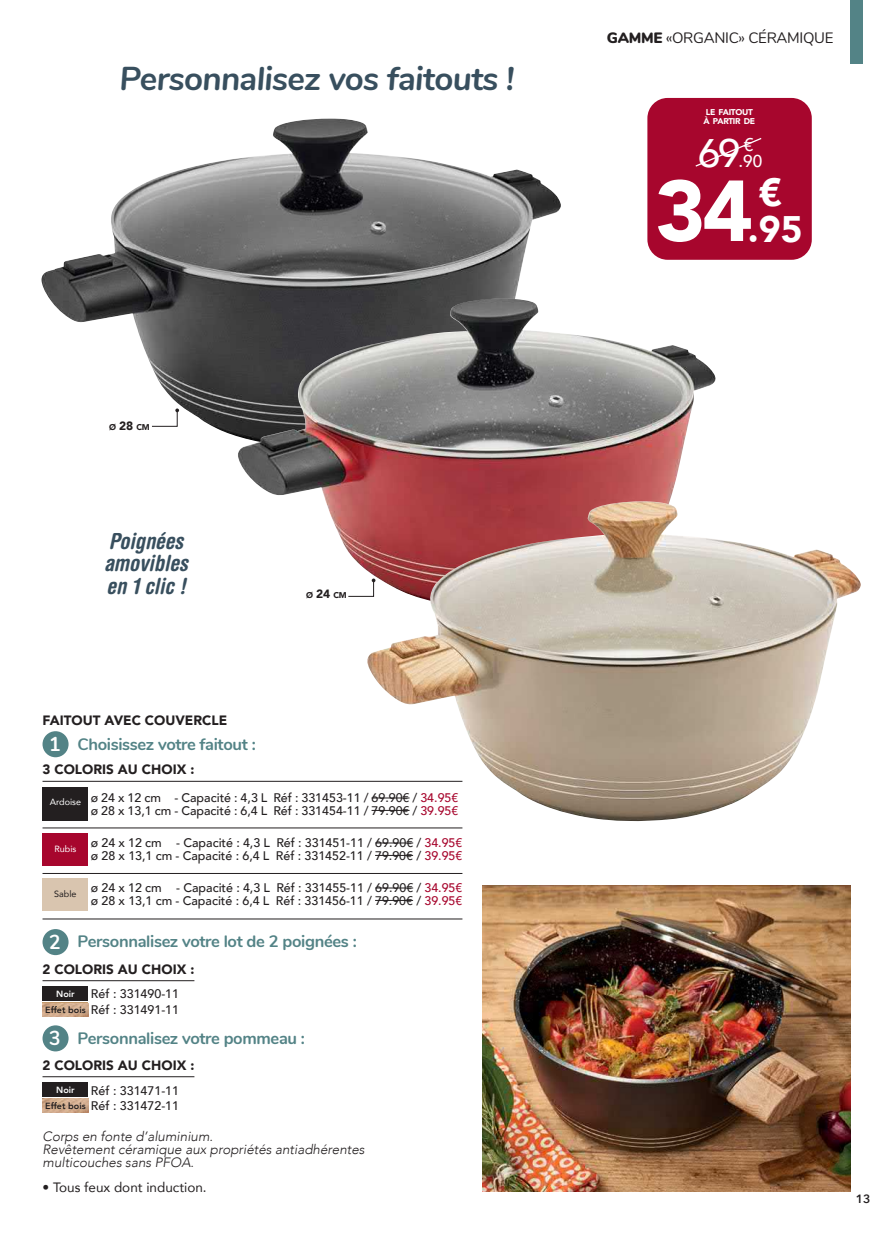
<style>
.page{position:relative;width:893px;height:1234px;background:#fff}
.page>*{position:absolute;margin:0;border:0;box-sizing:border-box;transform-origin:0 0}
.t1{font:900 85.35px "Avenir";color:#fff}
.t2{font:500 39.75px "Avenir";color:#fff}
.t3{font:900 36.9px "Avenir";color:#fff}
.t4{font:italic 700 33px "Nunito";letter-spacing:-.02em;color:#384f5e}
.t5{font:italic 700 condensed 22.2px/22.2px "Helvetica Rounded LT Std";color:#384f5e}
.t6{font:700 20.25px "Nunito";color:#fff;scale:.95 1}
.t7{font:500 17.1px "Avenir";color:#fff}
.t8{font:700 16.5px "Nunito";letter-spacing:-.02em;color:#538386}
.t9{font:15px "Nunito";letter-spacing:-.02em;color:#231f20}
.t10{font:italic 300 13.5px/12.8px "Avenir";color:#231f20}
.t11{font:900 13.5px "Avenir";color:#231f20}
.t12{font:13.5px "Avenir";color:#231f20}
.t13{font:500 12.45px/12.5px "Avenir";color:#231f20}
.t14{font:600 12px "Avenir Next";color:#231f20}
.t15{font:800 9px "Avenir";color:#231f20}
.t16{font:9px "Avenir";color:#fff}
.t17{font:800 9px "Avenir";color:#fff}
.t18{font:9px "Avenir";color:#231f20}
.t19{font:900 8.4px/9px "Avenir";letter-spacing:-.03em;color:#fff}
.t20{font:900 8.4px "Avenir";color:#231f20}
.s1{font-size:12px}
.s2{color:#a7062d}
.s3{font-weight:900}
</style>
<div class="page">
<img style="left:41px;top:118px;width:520px;height:319px">
<img style="left:238px;top:298px;width:478px;height:299px">
<img style="left:367px;top:501px;width:494px;height:320px">
<div style="left:647px;top:98px;width:165px;height:162px;background:#a7062d;border-radius:20px"></div>
<svg style="left:695px;top:138px;width:67px;height:29px"></svg>
<svg style="left:152px;top:408px;width:27px;height:18px"></svg>
<svg style="left:348px;top:578px;width:27px;height:18px"></svg>
<div style="left:850px;top:0;width:13px;height:64px;background:#538386"></div>
<hr style="left:375px;top:842px;width:38px;height:1px;background:#231f20">
<hr style="left:375px;top:854px;width:38px;height:1px;background:#231f20">
<hr style="left:372px;top:797px;width:38px;height:1px;background:#231f20">
<hr style="left:372px;top:810px;width:37px;height:1px;background:#231f20">
<div style="left:43px;top:833px;width:45px;height:32px;background:#a7062d"></div>
<hr style="left:43px;top:827px;width:419px;height:1px;background:#231f20">
<hr style="left:43px;top:872px;width:419px;height:1px;background:#231f20">
<hr style="left:43px;top:918px;width:419px;height:1px;background:#231f20">
<hr style="left:43px;top:780px;width:419px;height:1px;background:#231f20">
<hr style="left:43px;top:980px;width:151px;height:1px;background:#231f20">
<hr style="left:43px;top:1076px;width:151px;height:1px;background:#231f20">
<div style="left:43px;top:786px;width:45px;height:34px;background:#231f20"></div>
<div style="left:43px;top:986px;width:45px;height:14px;background:#231f20"></div>
<img style="left:43px;top:1002px;width:45px;height:14px">
<hr style="left:375px;top:887px;width:38px;height:1px;background:#231f20">
<hr style="left:375px;top:899px;width:38px;height:1px;background:#231f20">
<div style="left:43px;top:878px;width:45px;height:32px;background:#d9c5af"></div>
<div style="left:43px;top:731px;width:26px;height:26px;background:#538386;border-radius:50%"></div>
<div style="left:43px;top:928px;width:26px;height:26px;background:#538386;border-radius:50%"></div>
<div style="left:43px;top:1025px;width:26px;height:26px;background:#538386;border-radius:50%"></div>
<img style="left:483px;top:885px;width:367px;height:306px">
<div style="left:43px;top:1082px;width:45px;height:14px;background:#231f20"></div>
<img style="left:43px;top:1098px;width:45px;height:14px">
<h3 class="t4" style="left:119px;top:57px;width:397px">Personnalisez vos faitouts !</h3>
<p class="t20" style="left:109px;top:421px;width:42px">Ø <span class="s1">28</span> CM</p>
<h3 class="t5" style="left:104px;top:532px;width:85px">Poignées amovibles en 1 clic !</h3>
<p class="t11" style="left:43px;top:711px;width:186px">FAITOUT AVEC COUVERCLE</p>
<h3 class="t6" style="left:49px;top:730px;width:14px">1</h3>
<h3 class="t8" style="left:78px;top:732px;width:180px">Choisissez votre faitout :</h3>
<p class="t11" style="left:43px;top:760px;width:153px">3 COLORIS AU CHOIX :</p>
<p class="t20" style="left:306px;top:589px;width:42px">Ø <span class="s1">24</span> CM</p>
<p class="t16" style="left:50px;top:796px;width:33px">Ardoise</p>
<p class="t16" style="left:54px;top:842px;width:23px">Rubis</p>
<p class="t18" style="left:54px;top:887px;width:24px">Sable</p>
<p class="t13" style="left:91px;top:791px;width:369px">ø 24 x 12 cm - Capacité : 4,3 L Réf : 331453-11 / 69.90€ / <span class="s2">34.95€ </span>ø 28 x 13,1 cm - Capacité : 6,4 L Réf : 331454-11 / 79.90€ / <span class="s2">39.95€</span></p>
<p class="t13" style="left:91px;top:836px;width:373px">ø 24 x 12 cm - Capacité : 4,3 L Réf : 331451-11 / 69.90€ / <span class="s2">34.95€ </span>ø 28 x 13,1 cm - Capacité : 6,4 L Réf : 331452-11 / 79.90€ / <span class="s2">39.95€</span></p>
<p class="t13" style="left:91px;top:881px;width:373px">ø 24 x 12 cm - Capacité : 4,3 L Réf : 331455-11 / 69.90€ / <span class="s2">34.95€ </span>ø 28 x 13,1 cm - Capacité : 6,4 L Réf : 331456-11 / 79.90€ / <span class="s2">39.95€</span></p>
<h3 class="t6" style="left:49px;top:928px;width:14px">2</h3>
<h3 class="t8" style="left:78px;top:930px;width:281px">Personnalisez votre lot de 2 poignées :</h3>
<p class="t11" style="left:43px;top:959px;width:153px">2 COLORIS AU CHOIX :</p>
<p class="t13" style="left:91px;top:986px;width:90px;line-height:15.6px">Réf : 331490-11<br>Réf : 331491-11</p>
<p class="t17" style="left:56px;top:987px;width:20px">Noir</p>
<p class="t15" style="left:45px;top:1003px;width:42px">Effet bois</p>
<h3 class="t6" style="left:49px;top:1024px;width:14px">3</h3>
<h3 class="t8" style="left:78px;top:1026px;width:229px">Personnalisez votre pommeau :</h3>
<p class="t11" style="left:43px;top:1055px;width:153px">2 COLORIS AU CHOIX :</p>
<p class="t13" style="left:91px;top:1082px;width:90px;line-height:15.6px">Réf : 331471-11<br>Réf : 331472-11</p>
<p class="t17" style="left:56px;top:1083px;width:20px">Noir</p>
<p class="t15" style="left:45px;top:1099px;width:42px">Effet bois</p>
<p class="t10" style="left:43px;top:1130px;width:324px">Corps en fonte d’aluminium.<br>Revêtement céramique aux propriétés antiadhérentes multicouches sans PFOA.</p>
<p class="t12" style="left:43px;top:1177px;width:166px">• Tous feux dont induction.</p>
<p class="t9" style="left:607px;top:27px;width:228px"><span class="s3">GAMME</span> «ORGANIC» CÉRAMIQUE</p>
<p class="t19" style="left:704px;top:108px;width:53px">LE FAITOUT<br>À PARTIR DE</p>
<h2 class="t2" style="left:698px;top:127px;width:57px">69 <sup>€</sup></h2>
<h3 class="t7" style="left:738px;top:150px;width:25px">.90</h3>
<h1 class="t1" style="left:655px;top:155px;width:128px">34 <sup>€</sup></h1>
<h3 class="t3" style="left:748px;top:204px;width:56px">.95</h3>
<p class="t14" style="left:856px;top:1191px;width:16px">13</p>
</div>
